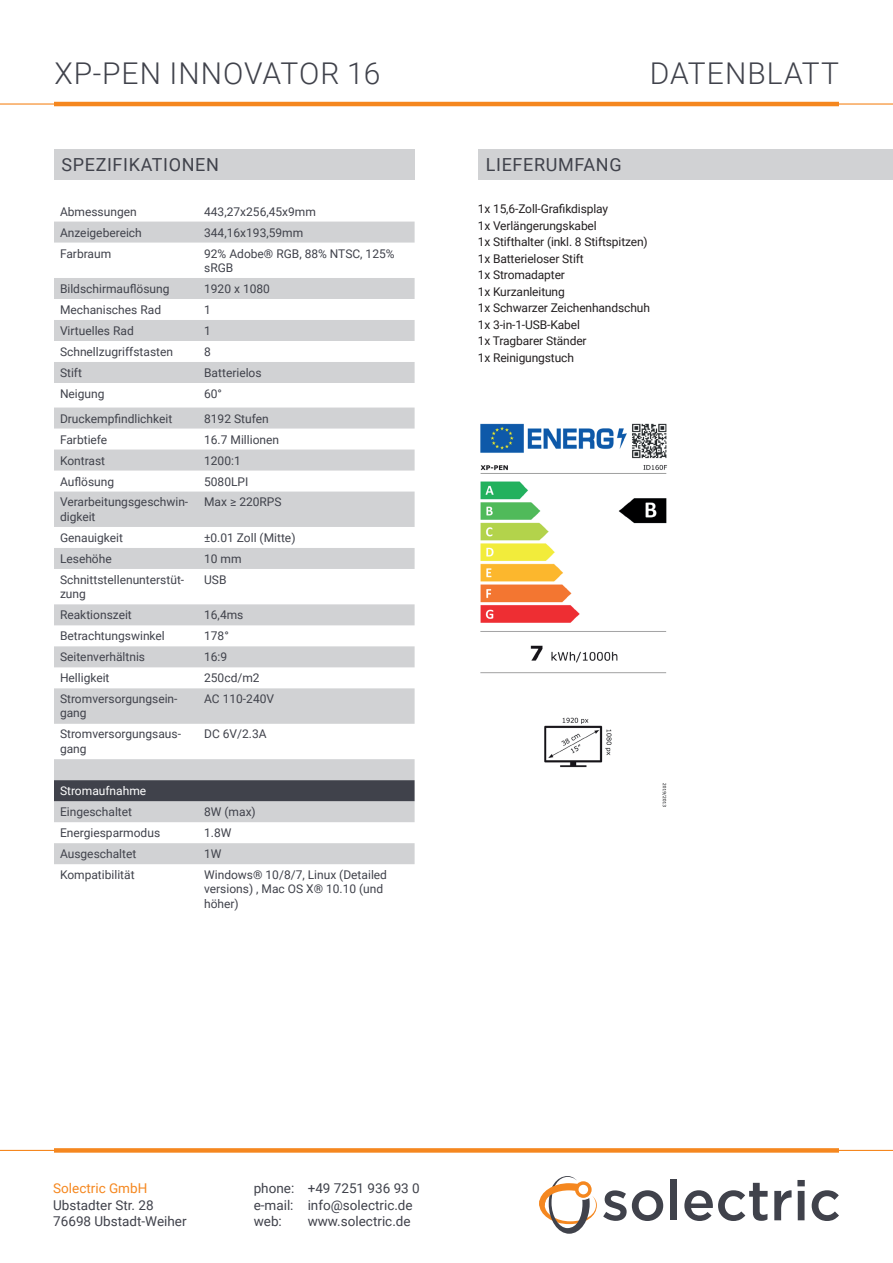
<style>
.page{position:relative;width:893px;height:1263px;background:#fff}
.page>*{position:absolute;margin:0;border:0;box-sizing:border-box;transform-origin:0 0}
.t1{font:300 30px "Roboto";letter-spacing:.035em;color:#40424b}
.t2{font:18px "Roboto";letter-spacing:.035em;color:#40424b}
.t3{font:13.5px/16.5px "Roboto";color:#40424b}
.t4{font:13.5px "Roboto";color:#f5871f}
.t5{font:12px/14.4px "Roboto";color:#40424b}
.t6{font:12px/16.5px "Roboto";letter-spacing:-.01em;color:#231f20}
.t7{font:12px "Roboto";color:#fff}
</style>
<div class="page">
<hr style="left:0;top:103px;width:893px;height:2px;background:#f5871f">
<hr style="left:54px;top:102px;width:785px;height:4px;background:#f5871f">
<hr style="left:0;top:1150px;width:893px;height:1px;background:#f5871f">
<svg style="left:603px;top:1190px;width:60px;height:31px"></svg>
<div style="left:670px;top:1179px;width:7px;height:41px;background:#40424b"></div>
<svg style="left:684px;top:1183px;width:84px;height:38px"></svg>
<svg style="left:774px;top:1190px;width:17px;height:30px"></svg>
<svg style="left:797px;top:1180px;width:8px;height:40px"></svg>
<svg style="left:812px;top:1190px;width:27px;height:31px"></svg>
<svg style="left:539px;top:1176px;width:58px;height:58px"></svg>
<div style="left:54px;top:1148px;width:785px;height:5px;background:#f5871f"></div>
<div style="left:54px;top:149px;width:361px;height:30px;background:#d1d2d4"></div>
<svg style="left:54px;top:222px;width:361px;height:642px;fill:#d1d2d4"></svg>
<div style="left:54px;top:780px;width:361px;height:21px;background:#40424b"></div>
<div style="left:478px;top:149px;width:415px;height:30px;background:#d1d2d4"></div>
<img style="left:480px;top:423px;width:188px;height:384px">
<h1 class="t1" style="left:55px;top:53px;width:327px">XP-PEN INNOVATOR 16</h1>
<h1 class="t1" style="left:650px;top:53px;width:191px">DATENBLATT</h1>
<h2 class="t2" style="left:62px;top:152px;width:159px">SPEZIFIKATIONEN</h2>
<p class="t5" style="left:60px;top:204px;width:78px">Abmessungen</p>
<p class="t5" style="left:204px;top:204px;width:113px">443,27x256,45x9mm</p>
<p class="t5" style="left:60px;top:225px;width:83px">Anzeigebereich</p>
<p class="t5" style="left:204px;top:225px;width:101px">344,16x193,59mm</p>
<p class="t5" style="left:60px;top:246px;width:53px">Farbraum</p>
<p class="t5" style="left:204px;top:246px;width:192px">92% Adobe® RGB, 88% NTSC, 125% sRGB</p>
<p class="t5" style="left:60px;top:281px;width:111px">Bildschirmauflösung</p>
<p class="t5" style="left:204px;top:281px;width:67px">1920 x 1080</p>
<p class="t5" style="left:60px;top:302px;width:103px">Mechanisches Rad</p>
<p class="t5" style="left:204px;top:302px;width:8px">1</p>
<p class="t5" style="left:60px;top:323px;width:75px">Virtuelles Rad</p>
<p class="t5" style="left:204px;top:323px;width:8px">1</p>
<p class="t5" style="left:60px;top:344px;width:115px">Schnellzugriffstasten</p>
<p class="t5" style="left:204px;top:344px;width:8px">8</p>
<p class="t5" style="left:60px;top:365px;width:24px">Stift</p>
<p class="t5" style="left:204px;top:365px;width:59px">Batterielos</p>
<p class="t5" style="left:60px;top:386px;width:46px">Neigung</p>
<p class="t5" style="left:204px;top:386px;width:19px">60°</p>
<p class="t5" style="left:60px;top:411px;width:114px">Druckempfindlichkeit</p>
<p class="t5" style="left:204px;top:411px;width:66px">8192 Stufen</p>
<p class="t5" style="left:60px;top:432px;width:49px">Farbtiefe</p>
<p class="t5" style="left:204px;top:432px;width:76px">16.7 Millionen</p>
<p class="t5" style="left:60px;top:453px;width:47px">Kontrast</p>
<p class="t5" style="left:204px;top:453px;width:38px">1200:1</p>
<p class="t5" style="left:60px;top:474px;width:56px">Auflösung</p>
<p class="t5" style="left:204px;top:474px;width:46px">5080LPI</p>
<p class="t5" style="left:60px;top:494px;width:130px">Verarbeitungsgeschwin&shy;digkeit</p>
<p class="t5" style="left:204px;top:494px;width:79px">Max ≥ 220RPS</p>
<p class="t5" style="left:60px;top:530px;width:65px">Genauigkeit</p>
<p class="t5" style="left:204px;top:530px;width:93px">±0.01 Zoll (Mitte)</p>
<p class="t5" style="left:60px;top:551px;width:53px">Lesehöhe</p>
<p class="t5" style="left:204px;top:551px;width:39px">10 mm</p>
<p class="t5" style="left:60px;top:572px;width:126px">Schnittstellenunterstüt&shy;zung</p>
<p class="t5" style="left:204px;top:572px;width:24px">USB</p>
<p class="t5" style="left:60px;top:607px;width:73px">Reaktionszeit</p>
<p class="t5" style="left:204px;top:607px;width:41px">16,4ms</p>
<p class="t5" style="left:60px;top:628px;width:106px">Betrachtungswinkel</p>
<p class="t5" style="left:204px;top:628px;width:26px">178°</p>
<p class="t5" style="left:60px;top:649px;width:87px">Seitenverhältnis</p>
<p class="t5" style="left:204px;top:649px;width:25px">16:9</p>
<p class="t5" style="left:60px;top:670px;width:51px">Helligkeit</p>
<p class="t5" style="left:204px;top:670px;width:57px">250cd/m2</p>
<p class="t5" style="left:60px;top:691px;width:119px">Stromversorgungsein&shy;gang</p>
<p class="t5" style="left:204px;top:691px;width:71px">AC 110-240V</p>
<p class="t5" style="left:60px;top:726px;width:123px">Stromversorgungsaus&shy;gang</p>
<p class="t5" style="left:204px;top:726px;width:64px">DC 6V/2.3A</p>
<p class="t7" style="left:60px;top:782px;width:88px">Stromaufnahme</p>
<p class="t5" style="left:60px;top:804px;width:74px">Eingeschaltet</p>
<p class="t5" style="left:204px;top:804px;width:53px">8W (max)</p>
<p class="t5" style="left:60px;top:825px;width:102px">Energiesparmodus</p>
<p class="t5" style="left:204px;top:825px;width:29px">1.8W</p>
<p class="t5" style="left:60px;top:846px;width:78px">Ausgeschaltet</p>
<p class="t5" style="left:204px;top:846px;width:19px">1W</p>
<p class="t5" style="left:60px;top:867px;width:76px">Kompatibilität</p>
<p class="t5" style="left:204px;top:867px;width:184px">Windows® 10/8/7, Linux (Detailed versions) , Mac OS X® 10.10 (und höher)</p>
<h2 class="t2" style="left:486px;top:152px;width:137px">LIEFERUMFANG</h2>
<p class="t6" style="left:478px;top:200px;width:174px">1x 15,6-Zoll-Grafikdisplay<br>1x Verlängerungskabel<br>1x Stifthalter (inkl. 8 Stiftspitzen)<br>1x Batterieloser Stift<br>1x Stromadapter<br>1x Kurzanleitung<br>1x Schwarzer Zeichenhandschuh<br>1x 3-in-1-USB-Kabel<br>1x Tragbarer Ständer<br>1x Reinigungstuch</p>
<p class="t4" style="left:53px;top:1179px;width:96px">Solectric GmbH</p>
<p class="t3" style="left:53px;top:1196px;width:135px">Ubstadter Str. 28<br>76698 Ubstadt-Weiher</p>
<p class="t3" style="left:254px;top:1180px;width:168px">phone: +49 7251 936 93 0 e-mail: info@solectric.de web:</p>
<p class="t3" style="left:308px;top:1213px;width:104px">www.solectric.de</p>
</div>
